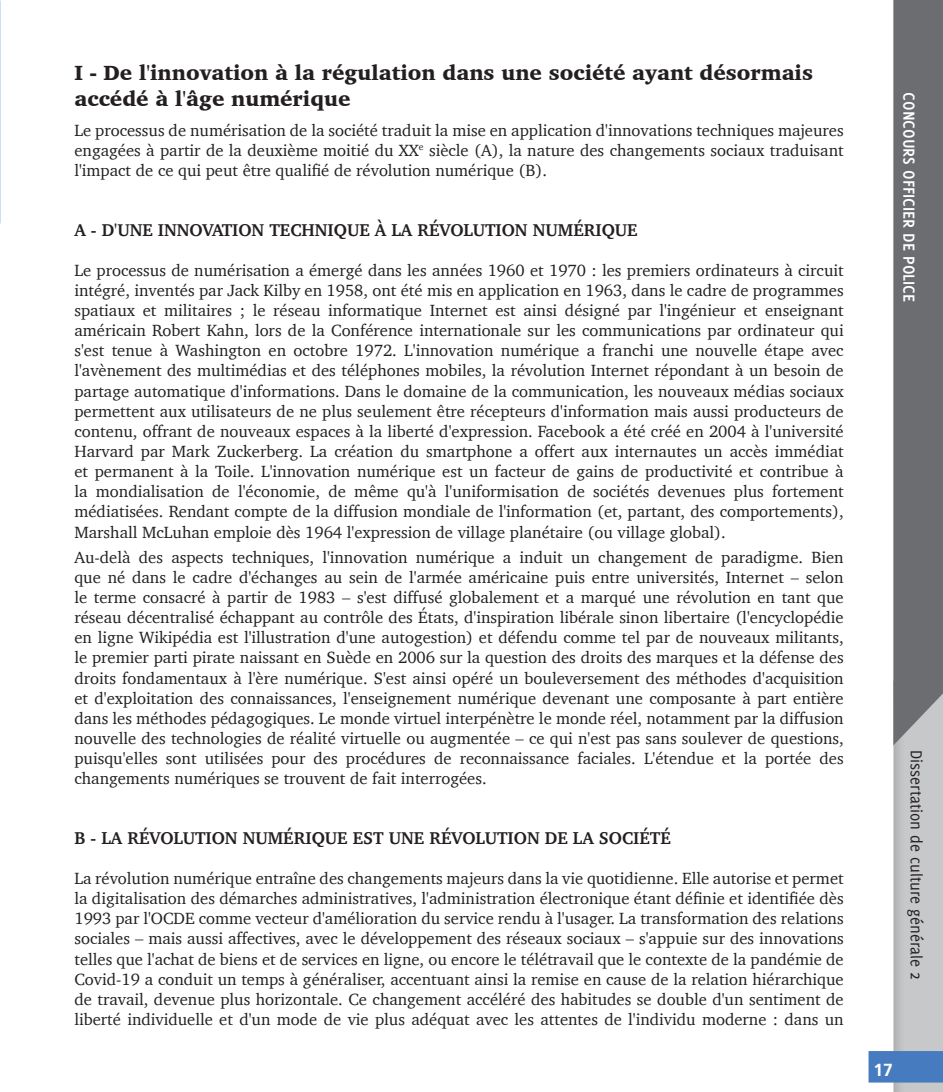
<style>
.page{position:relative;width:943px;height:1092px;background:#fff}
.page>*{position:absolute;margin:0;border:0;box-sizing:border-box;transform-origin:0 0}
.Titre_1{font:900 21px/25.4px "Charter";color:#231f20}
.Titre_2{font:700 17.5px "Charter";color:#231f20}
.t1{font:17.5px "Delicious";color:#231f20}
.t2{font:700 17.5px "Delicious";color:#fff}
.t3{font:700 17.5px "Frutiger";color:#fff}
.Texte_courant{font:16.62px/20.1px "Charter";color:#231f20;text-align:justify}
</style>
<div class="page">
<svg style="left:893px;top:0;width:50px;height:1091px;background:#898a8c"></svg>
<div style="left:868px;top:1050px;width:75px;height:32px;background:#467cbf"></div>
<p class="Titre_1" style="left:74px;top:60px;width:740px">I - De l'innovation à la régulation dans une société ayant désormais accédé à l'âge numérique</p>
<p class="Texte_courant" style="left:74px;top:120px;width:770px">Le processus de numérisation de la société traduit la mise en application d'innovations techniques majeures engagées à partir de la deuxième moitié du XX<sup>e</sup> siècle (A), la nature des changements sociaux traduisant l'impact de ce qui peut être qualifié de révolution numérique (B).</p>
<p class="Titre_2" style="left:74px;top:214px;width:564px">A - D'UNE INNOVATION TECHNIQUE À LA RÉVOLUTION NUMÉRIQUE</p>
<p class="Texte_courant" style="left:74px;top:260px;width:770px">Le processus de numérisation a émergé dans les années 1960 et 1970 : les premiers ordinateurs à circuit intégré, inventés par Jack Kilby en 1958, ont été mis en application en 1963, dans le cadre de programmes spatiaux et militaires ; le réseau informatique Internet est ainsi désigné par l'ingénieur et enseignant américain Robert Kahn, lors de la Conférence internationale sur les communications par ordinateur qui s'est tenue à Washington en octobre 1972. L'innovation numérique a franchi une nouvelle étape avec l'avènement des multimédias et des téléphones mobiles, la révolution Internet répondant à un besoin de partage automatique d'informations. Dans le domaine de la communication, les nouveaux médias sociaux permettent aux utilisateurs de ne plus seulement être récepteurs d'information mais aussi producteurs de contenu, offrant de nouveaux espaces à la liberté d'expression. Facebook a été créé en 2004 à l'université Harvard par Mark Zuckerberg. La création du smartphone a offert aux internautes un accès immédiat et permanent à la Toile. L'innovation numérique est un facteur de gains de productivité et contribue à la mondialisation de l'économie, de même qu'à l'uniformisation de sociétés devenues plus fortement médiatisées. Rendant compte de la diffusion mondiale de l'information (et, partant, des comportements), Marshall McLuhan emploie dès 1964 l'expression de village planétaire (ou village global).</p>
<p class="Texte_courant" style="left:74px;top:546px;width:770px">Au-delà des aspects techniques, l'innovation numérique a induit un changement de paradigme. Bien que né dans le cadre d'échanges au sein de l'armée américaine puis entre universités, Internet – selon le terme consacré à partir de 1983 – s'est diffusé globalement et a marqué une révolution en tant que réseau décentralisé échappant au contrôle des États, d'inspiration libérale sinon libertaire (l'encyclopédie en ligne Wikipédia est l'illustration d'une autogestion) et défendu comme tel par de nouveaux militants, le premier parti pirate naissant en Suède en 2006 sur la question des droits des marques et la défense des droits fondamentaux à l'ère numérique. S'est ainsi opéré un bouleversement des méthodes d'acquisition et d'exploitation des connaissances, l'enseignement numérique devenant une composante à part entière dans les méthodes pédagogiques. Le monde virtuel interpénètre le monde réel, notamment par la diffusion nouvelle des technologies de réalité virtuelle ou augmentée – ce qui n'est pas sans soulever de questions, puisqu'elles sont utilisées pour des procédures de reconnaissance faciales. L'étendue et la portée des changements numériques se trouvent de fait interrogées.</p>
<p class="Titre_2" style="left:74px;top:822px;width:598px">B - LA RÉVOLUTION NUMÉRIQUE EST UNE RÉVOLUTION DE LA SOCIÉTÉ</p>
<p class="Texte_courant" style="left:74px;top:867px;width:770px">La révolution numérique entraîne des changements majeurs dans la vie quotidienne. Elle autorise et permet la digitalisation des démarches administratives, l'administration électronique étant définie et identifiée dès 1993 par l'OCDE comme vecteur d'amélioration du service rendu à l'usager. La transformation des relations sociales – mais aussi affectives, avec le développement des réseaux sociaux – s'appuie sur des innovations telles que l'achat de biens et de services en ligne, ou encore le télétravail que le contexte de la pandémie de Covid-19 a conduit un temps à généraliser, accentuant ainsi la remise en cause de la relation hiérarchique de travail, devenue plus horizontale. Ce changement accéléré des habitudes se double d'un sentiment de liberté individuelle et d'un mode de vie plus adéquat avec les attentes de l'individu moderne : dans un</p>
<p class="t2" style="left:919px;top:92px;width:211px;rotate:90deg">CONCOURS OFFICIER DE POLICE</p>
<p class="t1" style="left:926px;top:749px;width:232px;rotate:90deg">Dissertation de culture générale 2</p>
<p class="t3" style="left:873px;top:1059px;width:21px">17</p>
</div>
